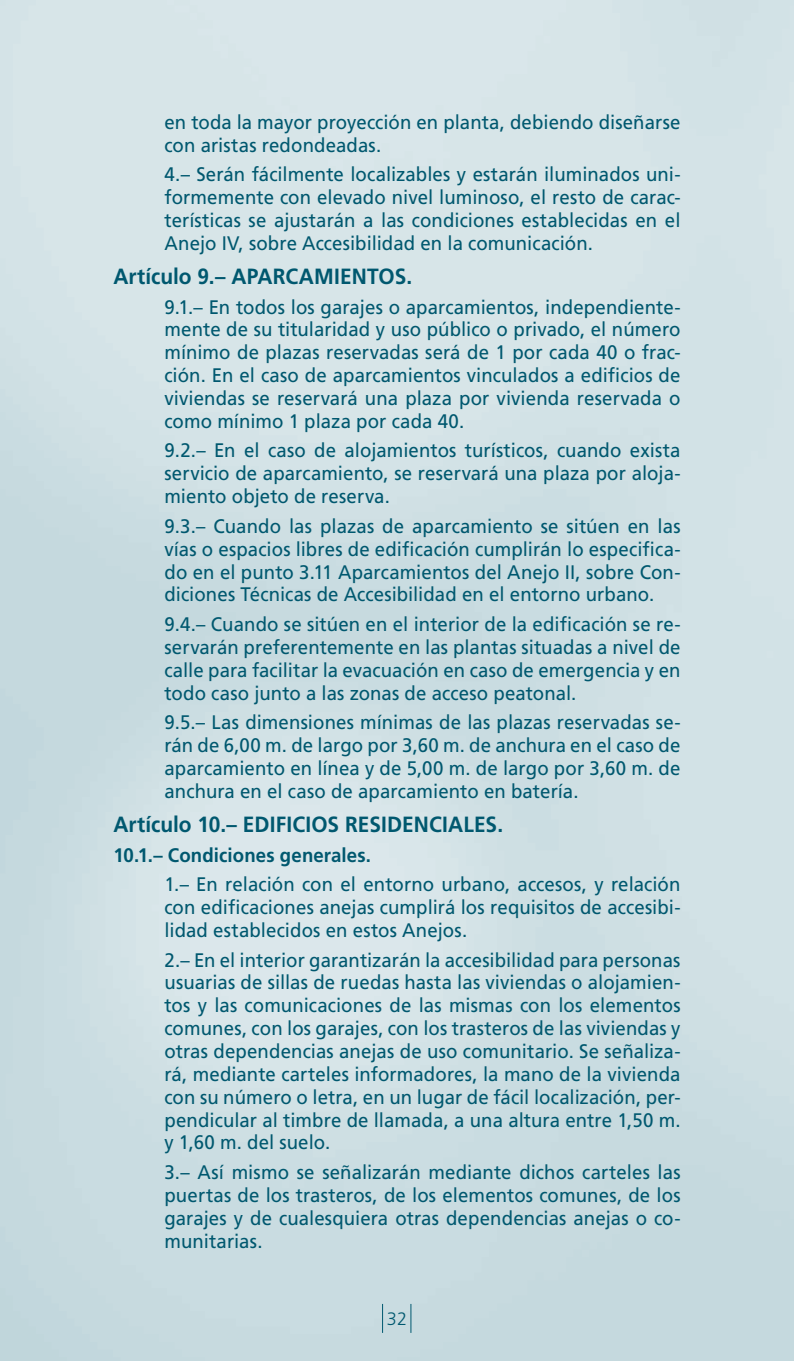
<style>
.page{position:relative;width:794px;height:1361px;background:#fff}
.page>*{position:absolute;margin:0;border:0;box-sizing:border-box;transform-origin:0 0}
.t1{font:700 22px "Frutiger";letter-spacing:.005em;color:#00586f;scale:.95 1}
.t2{font:19.6px/22.8px "Frutiger";letter-spacing:.005em;color:#00586f;text-align:justify;scale:.95 1}
.t3{font:700 19.6px "Frutiger";letter-spacing:.005em;color:#00586f;scale:.95 1}
.t4{font:300 18px "Frutiger";color:#00586f}
</style>
<div class="page">
<svg style="left:382px;top:1304px;width:1px;height:29px"></svg>
<svg style="left:410px;top:1304px;width:1px;height:29px"></svg>
<p class="t2" style="left:164px;top:110px;width:545px">en toda la mayor proyección en planta, debiendo diseñarse con aristas redondeadas.</p>
<p class="t2" style="left:164px;top:163px;width:545px">4.– Serán fácilmente localizables y estarán iluminados uni&shy;formemente con elevado nivel luminoso, el resto de carac&shy;terísticas se ajustarán a las condiciones establecidas en el Anejo IV, sobre Accesibilidad en la comunicación.</p>
<p class="t1" style="left:113px;top:263px;width:316px">Artículo 9.– APARCAMIENTOS.</p>
<p class="t2" style="left:164px;top:295px;width:545px">9.1.– En todos los garajes o aparcamientos, independiente&shy;mente de su titularidad y uso público o privado, el número mínimo de plazas reservadas será de 1 por cada 40 o frac&shy;ción. En el caso de aparcamientos vinculados a edificios de viviendas se reservará una plaza por vivienda reservada o como mínimo 1 plaza por cada 40.</p>
<p class="t2" style="left:164px;top:439px;width:545px">9.2.– En el caso de alojamientos turísticos, cuando exista servicio de aparcamiento, se reservará una plaza por aloja&shy;miento objeto de reserva.</p>
<p class="t2" style="left:164px;top:514px;width:545px">9.3.– Cuando las plazas de aparcamiento se sitúen en las vías o espacios libres de edificación cumplirán lo especifica&shy;do en el punto 3.11 Aparcamientos del Anejo II, sobre Con&shy;diciones Técnicas de Accesibilidad en el entorno urbano.</p>
<p class="t2" style="left:164px;top:612px;width:545px">9.4.– Cuando se sitúen en el interior de la edificación se re&shy;servarán preferentemente en las plantas situadas a nivel de calle para facilitar la evacuación en caso de emergencia y en todo caso junto a las zonas de acceso peatonal.</p>
<p class="t2" style="left:164px;top:711px;width:545px">9.5.– Las dimensiones mínimas de las plazas reservadas se&shy;rán de 6,00 m. de largo por 3,60 m. de anchura en el caso de aparcamiento en línea y de 5,00 m. de largo por 3,60 m. de anchura en el caso de aparcamiento en batería.</p>
<p class="t1" style="left:113px;top:811px;width:412px">Artículo 10.– EDIFICIOS RESIDENCIALES.</p>
<p class="t3" style="left:113px;top:843px;width:273px">10.1.– Condiciones generales.</p>
<p class="t2" style="left:164px;top:873px;width:545px">1.– En relación con el entorno urbano, accesos, y relación con edificaciones anejas cumplirá los requisitos de accesibi&shy;lidad establecidos en estos Anejos.</p>
<p class="t2" style="left:164px;top:948px;width:545px">2.– En el interior garantizarán la accesibilidad para personas usuarias de sillas de ruedas hasta las viviendas o alojamien&shy;tos y las comunicaciones de las mismas con los elementos comunes, con los garajes, con los trasteros de las viviendas y otras dependencias anejas de uso comunitario. Se señaliza&shy;rá, mediante carteles informadores, la mano de la vivienda con su número o letra, en un lugar de fácil localización, per&shy;pendicular al timbre de llamada, a una altura entre 1,50 m. y 1,60 m. del suelo.</p>
<p class="t2" style="left:164px;top:1160px;width:545px">3.– Así mismo se señalizarán mediante dichos carteles las puertas de los trasteros, de los elementos comunes, de los garajes y de cualesquiera otras dependencias anejas o co&shy;munitarias.</p>
<p class="t4" style="left:387px;top:1308px;width:22px">32</p>
</div>
